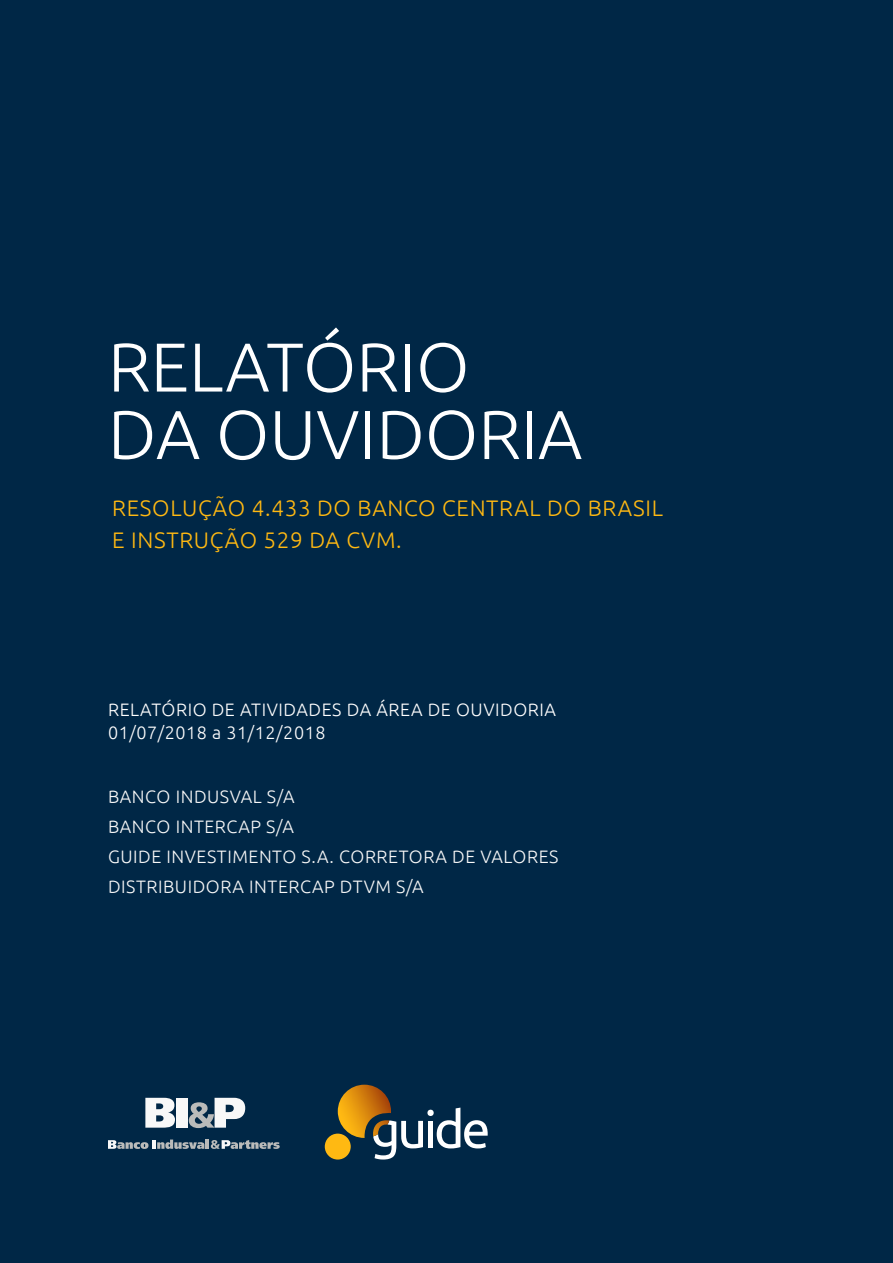
<style>
.page{position:relative;width:893px;height:1263px;background:#002746}
.page>*{position:absolute;margin:0;border:0;box-sizing:border-box;transform-origin:0 0}
.t1{font:300 69px/67.5px "Ubuntu";color:#fff}
.t2{font:300 22.5px/31.5px "Ubuntu";letter-spacing:.03em;color:#ffb912}
.t3{font:300 18px/30px "Ubuntu";letter-spacing:.03em;color:#f8f8f8}
.t4{font:300 18px/22.5px "Ubuntu";letter-spacing:.03em;color:#fff}
</style>
<div class="page">
<svg style="left:108px;top:1139px;width:96px;height:10px"></svg>
<hr style="left:205px;top:1139px;width:4px;height:10px;background:#babbba">
<svg style="left:211px;top:1140px;width:69px;height:9px"></svg>
<svg style="left:145px;top:1098px;width:30px;height:30px"></svg>
<div style="left:177px;top:1098px;width:11px;height:30px;background:#f8f8f8"></div>
<svg style="left:189px;top:1098px;width:56px;height:30px"></svg>
<svg style="left:338px;top:1085px;width:150px;height:74px"></svg>
<div style="left:325px;top:1133px;width:26px;height:26px;background:#ffb912;border-radius:50%"></div>
<h1 class="t1" style="left:108px;top:331px;width:476px">RELATÓRIO<br>DA OUVIDORIA</h1>
<p class="t2" style="left:112px;top:492px;width:552px">RESOLUÇÃO 4.433 DO BANCO CENTRAL DO BRASIL<br>E INSTRUÇÃO 529 DA CVM.</p>
<p class="t4" style="left:108px;top:698px;width:450px">RELATÓRIO DE ATIVIDADES DA ÁREA DE OUVIDORIA<br>01/07/2018 a 31/12/2018</p>
<p class="t3" style="left:108px;top:781px;width:452px">BANCO INDUSVAL S/A<br>BANCO INTERCAP S/A<br>GUIDE INVESTIMENTO S.A. CORRETORA DE VALORES<br>DISTRIBUIDORA INTERCAP DTVM S/A</p>
</div>
